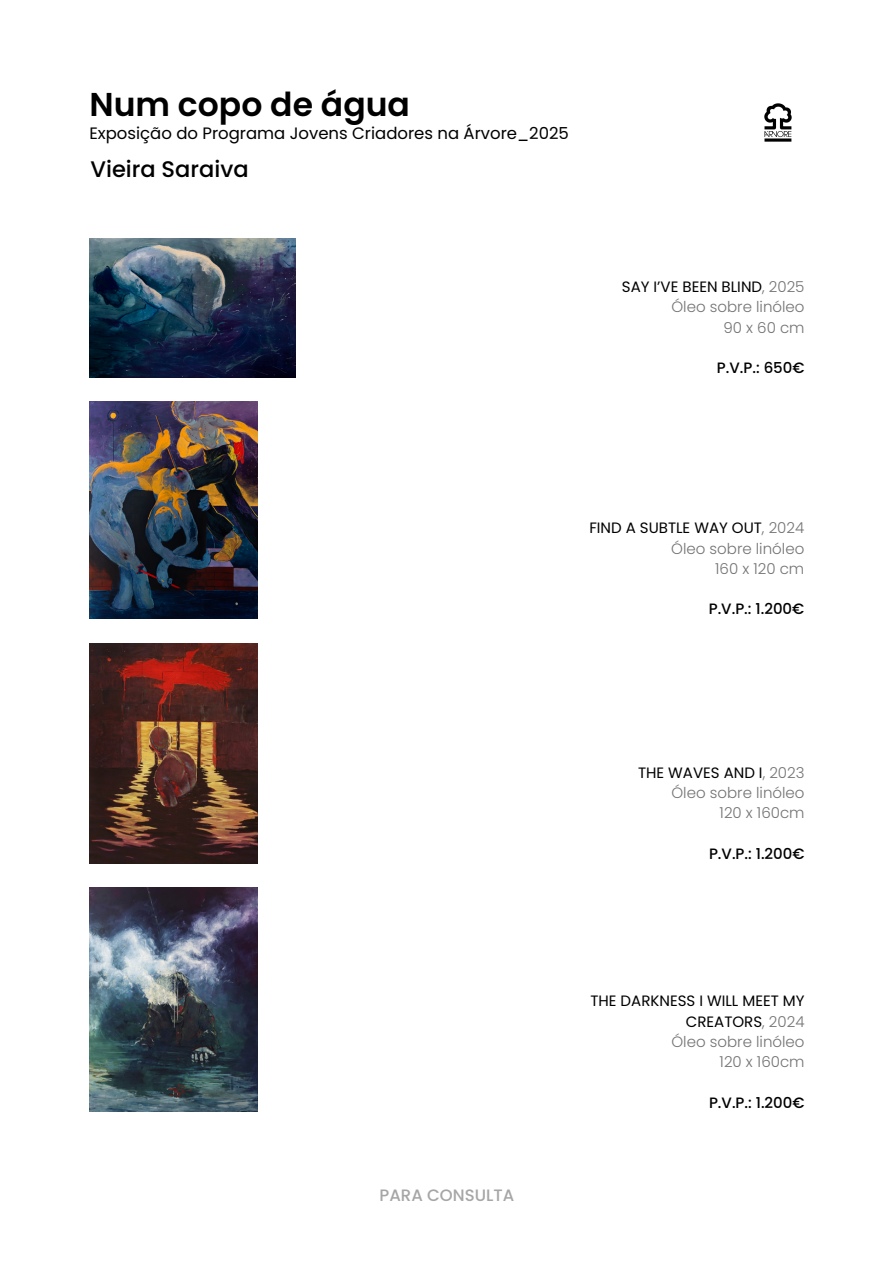
<style>
.page{position:relative;width:894px;height:1264px;background:#fff}
.page>*{position:absolute;margin:0;border:0;box-sizing:border-box;transform-origin:0 0}
.t1{font:600 33px "Poppins";color:#000}
.t2{font:500 22.5px "Poppins";color:#000}
.t3{font:16.5px "Poppins";color:#000}
.t4{font:500 16.5px "Poppins";color:#a6a6a6}
.t5{font:300 15px "Poppins";color:#737373}
.t6{font:15px/20.2px "Poppins";color:#000;text-align:right}
.t7{font:500 15px "Poppins";color:#000}
.s1{font-weight:300;color:#737373}
</style>
<div class="page">
<img style="left:764px;top:103px;width:28px;height:39px">
<img style="left:89px;top:239px;width:206px;height:138px">
<img style="left:89px;top:401px;width:168px;height:217px">
<img style="left:89px;top:643px;width:168px;height:220px">
<img style="left:89px;top:887px;width:168px;height:224px">
<p class="t1" style="left:89px;top:81px;width:322px">Num copo de água</p>
<p class="t3" style="left:89px;top:122px;width:481px">Exposição do Programa Jovens Criadores na Árvore_2025</p>
<p class="t2" style="left:90px;top:153px;width:160px">Vieira Saraiva</p>
<p class="t6" style="left:621px;top:277px;width:184px">SAY I’VE BEEN BLIND<span class="s1">, 2025</span></p>
<p class="t5" style="left:671px;top:296px;width:134px">Óleo sobre linóleo</p>
<p class="t5" style="left:723px;top:317px;width:83px">90 x 60 cm</p>
<h3 class="t7" style="left:716px;top:357px;width:89px">P.V.P.: 650€</h3>
<p class="t6" style="left:589px;top:518px;width:216px">FIND A SUBTLE WAY OUT<span class="s1">, 2024</span></p>
<p class="t5" style="left:671px;top:538px;width:134px">Óleo sobre linóleo</p>
<h3 class="t5" style="left:715px;top:558px;width:91px">160 x 120 cm</h3>
<p class="t7" style="left:708px;top:598px;width:97px">P.V.P.: 1.200€</p>
<p class="t4" style="left:379px;top:1183px;width:136px">PARA CONSULTA</p>
<p class="t6" style="left:637px;top:762px;width:168px">THE WAVES AND I<span class="s1">, 2023</span></p>
<p class="t5" style="left:671px;top:782px;width:134px">Óleo sobre linóleo</p>
<h3 class="t5" style="left:719px;top:802px;width:86px">120 x 160cm</h3>
<p class="t7" style="left:708px;top:843px;width:97px">P.V.P.: 1.200€</p>
<p class="t6" style="left:590px;top:990px;width:215px">THE DARKNESS I WILL MEET MY<br>CREATORS<span class="s1">, 2024</span></p>
<p class="t5" style="left:671px;top:1031px;width:134px">Óleo sobre linóleo</p>
<h3 class="t5" style="left:719px;top:1051px;width:86px">120 x 160cm</h3>
<h3 class="t7" style="left:708px;top:1091px;width:97px">P.V.P.: 1.200€</h3>
</div>
